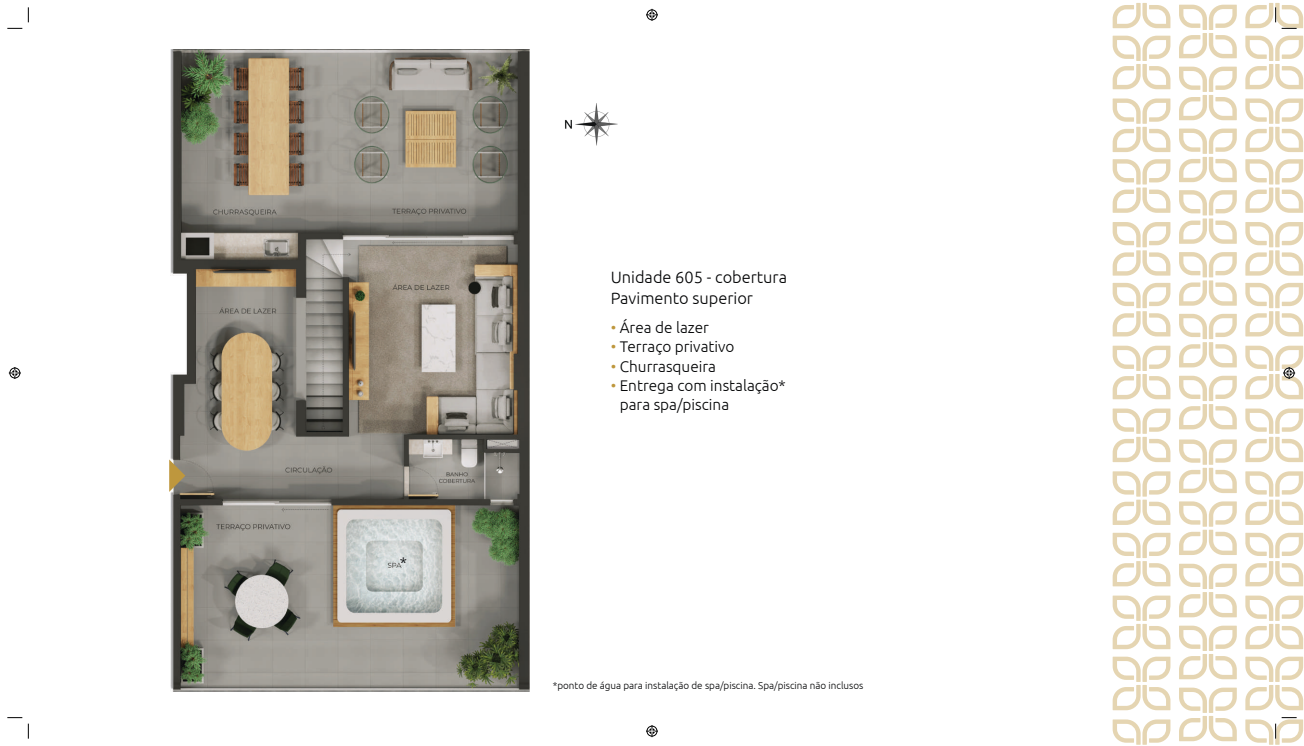
<style>
.page{position:relative;width:1304px;height:746px;background:#fff}
.page>*{position:absolute;margin:0;border:0;box-sizing:border-box;transform-origin:0 0}
.t1{font:300 16.4px/20.7px "Ubuntu";color:#020304}
.t2{font:300 15.4px/19.4px "Ubuntu";color:#020304}
.t3{font:300 9.9px "Ubuntu";color:#020304}
.s1{color:#be973d}
</style>
<div class="page">
<img style="left:170px;top:50px;width:359px;height:641px">
<img style="left:564px;top:103px;width:54px;height:43px">
<svg style="left:1113px;top:3px;width:57px;height:25px"></svg>
<svg style="left:1179px;top:5px;width:58px;height:53px"></svg>
<svg style="left:1113px;top:36px;width:57px;height:53px"></svg>
<svg style="left:1179px;top:67px;width:58px;height:53px"></svg>
<svg style="left:1245px;top:36px;width:58px;height:53px"></svg>
<svg style="left:1113px;top:98px;width:57px;height:54px"></svg>
<svg style="left:1179px;top:128px;width:58px;height:54px"></svg>
<svg style="left:1245px;top:98px;width:58px;height:54px"></svg>
<svg style="left:1113px;top:159px;width:57px;height:54px"></svg>
<svg style="left:1179px;top:190px;width:58px;height:54px"></svg>
<svg style="left:1245px;top:159px;width:58px;height:54px"></svg>
<svg style="left:1113px;top:222px;width:57px;height:53px"></svg>
<svg style="left:1179px;top:252px;width:58px;height:54px"></svg>
<svg style="left:1245px;top:222px;width:58px;height:53px"></svg>
<svg style="left:1113px;top:283px;width:57px;height:53px"></svg>
<svg style="left:1179px;top:314px;width:58px;height:53px"></svg>
<svg style="left:1245px;top:283px;width:58px;height:53px"></svg>
<svg style="left:1113px;top:345px;width:57px;height:54px"></svg>
<svg style="left:1179px;top:376px;width:58px;height:53px"></svg>
<svg style="left:1113px;top:408px;width:57px;height:54px"></svg>
<svg style="left:1179px;top:439px;width:58px;height:54px"></svg>
<svg style="left:1245px;top:408px;width:58px;height:54px"></svg>
<svg style="left:1113px;top:471px;width:57px;height:54px"></svg>
<svg style="left:1179px;top:501px;width:58px;height:54px"></svg>
<svg style="left:1245px;top:471px;width:58px;height:54px"></svg>
<svg style="left:1113px;top:532px;width:57px;height:54px"></svg>
<svg style="left:1179px;top:563px;width:58px;height:54px"></svg>
<svg style="left:1245px;top:532px;width:58px;height:54px"></svg>
<svg style="left:1113px;top:595px;width:57px;height:54px"></svg>
<svg style="left:1179px;top:625px;width:58px;height:54px"></svg>
<svg style="left:1245px;top:595px;width:58px;height:54px"></svg>
<svg style="left:1113px;top:656px;width:57px;height:54px"></svg>
<svg style="left:1179px;top:687px;width:58px;height:54px"></svg>
<svg style="left:1245px;top:656px;width:58px;height:54px"></svg>
<svg style="left:1113px;top:719px;width:57px;height:25px"></svg>
<svg style="left:169px;top:459px;width:16px;height:33px"></svg>
<svg style="left:7px;top:28px;width:15px;height:1px"></svg>
<svg style="left:7px;top:717px;width:15px;height:1px"></svg>
<svg style="left:28px;top:7px;width:1px;height:15px"></svg>
<svg style="left:28px;top:723px;width:1px;height:15px"></svg>
<svg style="left:1245px;top:3px;width:58px;height:26px"></svg>
<svg style="left:1245px;top:717px;width:58px;height:27px"></svg>
<svg style="left:646px;top:9px;width:12px;height:12px"></svg>
<svg style="left:646px;top:725px;width:12px;height:12px"></svg>
<svg style="left:9px;top:367px;width:12px;height:12px"></svg>
<svg style="left:1245px;top:345px;width:58px;height:54px"></svg>
<p class="t2" style="left:400px;top:552px;width:9px">*</p>
<p class="t1" style="left:611px;top:266px;width:178px">Unidade 605 - cobertura<br>Pavimento superior</p>
<p class="t2" style="left:611px;top:317px;width:100px"><span class="s1">•</span> Área de lazer</p>
<p class="t2" style="left:611px;top:336px;width:125px"><span class="s1">•</span> Terraço privativo</p>
<p class="t2" style="left:611px;top:356px;width:107px"><span class="s1">•</span> Churrasqueira</p>
<p class="t2" style="left:620px;top:375px;width:168px;text-indent:-9px"><span class="s1">•</span> Entrega com instalação* para spa/piscina</p>
<p class="t3" style="left:553px;top:679px;width:312px">*ponto de água para instalação de spa/piscina. Spa/piscina não inclusos</p>
</div>
